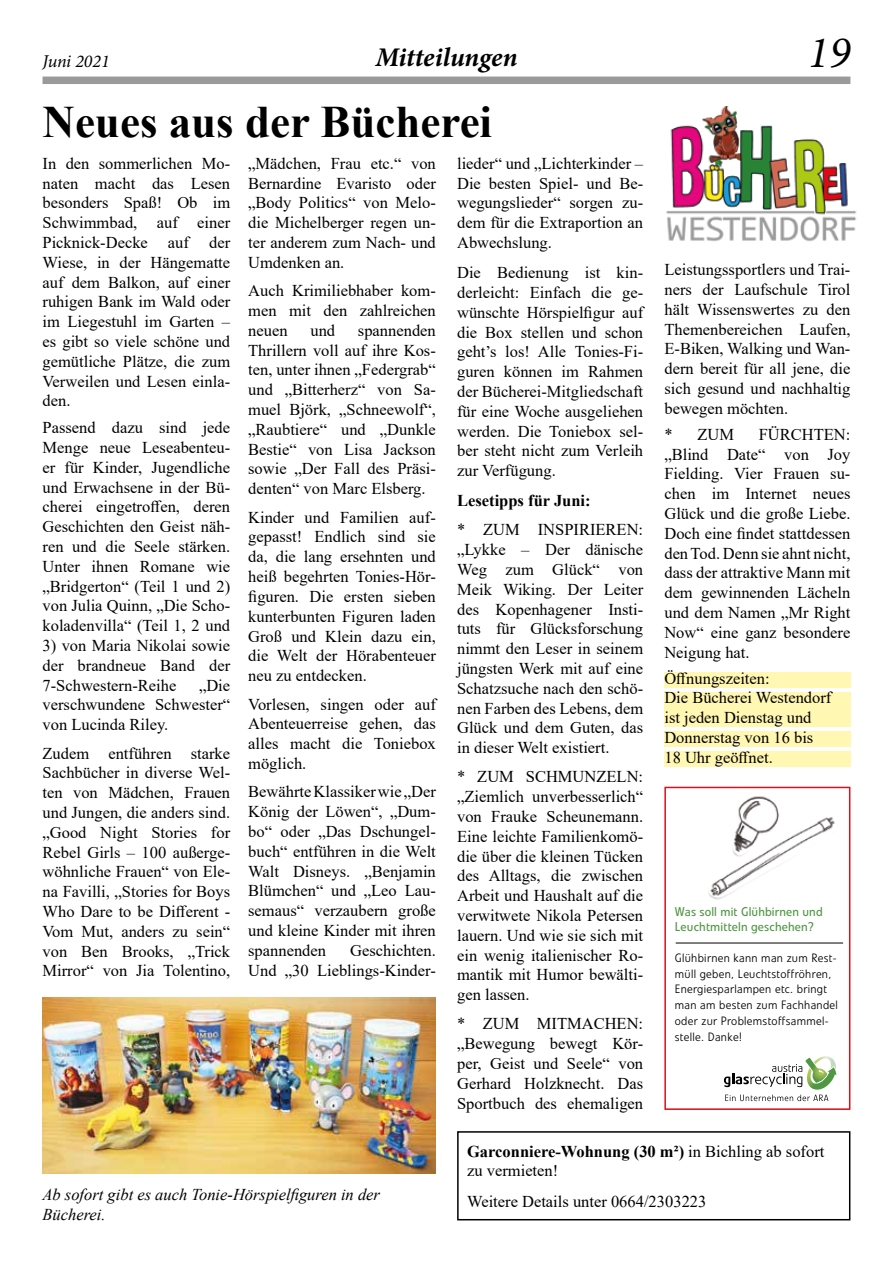
<style>
.page{position:relative;width:893px;height:1263px;background:#fff}
.page>*{position:absolute;margin:0;border:0;box-sizing:border-box;transform-origin:0 0}
.t1{font:700 45px "Times New Roman";color:#000}
.t2{font:italic 45px "Minion Pro";color:#000}
.t3{font:italic 700 27px "Minion Pro";letter-spacing:-.005em;color:#000}
.t4{font:italic 18px "Minion Pro";letter-spacing:-.005em;color:#000}
.t5{font:16.5px/19.8px "Times New Roman";color:#000;text-align:justify}
.t6{font:italic 16.5px/19.8px "Times New Roman";color:#000}
.t7{font:700 16.5px "Times New Roman";color:#000}
.t8{font:12.6px/15.1px "Veto LT Pro";letter-spacing:.01em;color:#509643}
.t9{font:300 12px/15.8px "Veto LT Pro";letter-spacing:.025em;color:#000}
.s1{font-weight:700}
</style>
<div class="page">
<div style="left:43px;top:77px;width:807px;height:7px;background:#9a9a9a"></div>
<img style="left:666px;top:106px;width:191px;height:136px">
<img style="left:43px;top:997px;width:393px;height:176px">
<div style="left:664px;top:672px;width:186px;height:15px;background:#fff7b2"></div>
<div style="left:664px;top:692px;width:186px;height:35px;background:#fff7b2"></div>
<div style="left:664px;top:731px;width:186px;height:15px;background:#fff7b2"></div>
<div style="left:664px;top:751px;width:186px;height:15px;background:#fff7b2"></div>
<img style="left:708px;top:796px;width:127px;height:104px">
<hr style="left:676px;top:943px;width:167px;height:1px;background:#000">
<svg style="left:724px;top:1056px;width:112px;height:45px"></svg>
<div style="left:664px;top:787px;width:186px;height:323px;border:2px solid #d8111a"></div>
<div style="left:457px;top:1131px;width:393px;height:89px;border:2px solid #000"></div>
<p class="t4" style="left:43px;top:49px;width:69px">Juni 2021</p>
<h2 class="t3" style="left:375px;top:39px;width:144px">Mitteilungen</h2>
<h1 class="t2" style="left:807px;top:22px;width:44px">19</h1>
<h1 class="t1" style="left:43px;top:89px;width:451px">Neues aus der Bücherei</h1>
<p class="t5" style="left:457px;top:153px;width:188px">lieder“ und „Lichterkinder – Die besten Spiel- und Be&shy;wegungslieder“ sorgen zu&shy;dem für die Extraportion an Abwechslung.</p>
<p class="t5" style="left:457px;top:262px;width:188px">Die Bedienung ist kin&shy;derleicht: Einfach die ge&shy;wünschte Hörspielfigur auf die Box stellen und schon geht’s los! Alle Tonies-Fi&shy;guren können im Rahmen der Bücherei-Mitgliedschaft für eine Woche ausgeliehen werden. Die Toniebox sel&shy;ber steht nicht zum Verleih zur Verfügung.</p>
<p class="t7" style="left:457px;top:489px;width:135px">Lesetipps für Juni:</p>
<p class="t5" style="left:457px;top:519px;width:188px">* ZUM INSPIRIEREN: „Lykke – Der dänische Weg zum Glück“ von Meik Wiking. Der Leiter des Kopenhagener Insti&shy;tuts für Glücksforschung nimmt den Leser in seinem jüngsten Werk mit auf eine Schatzsuche nach den schö&shy;nen Farben des Lebens, dem Glück und dem Guten, das in dieser Welt existiert.</p>
<p class="t5" style="left:457px;top:766px;width:188px">* ZUM SCHMUNZELN: „Ziemlich unverbesserlich“ von Frauke Scheunemann.<br>Eine leichte Familienkomö&shy;die über die kleinen Tücken des Alltags, die zwischen Arbeit und Haushalt auf die verwitwete Nikola Petersen lauern. Und wie sie sich mit ein wenig italienischer Ro&shy;mantik mit Humor bewälti&shy;gen lassen.</p>
<p class="t5" style="left:457px;top:1013px;width:188px">* ZUM MITMACHEN: „Bewegung bewegt Kör&shy;per, Geist und Seele“ von Gerhard Holzknecht. Das Sportbuch des ehemaligen</p>
<p class="t5" style="left:43px;top:153px;width:189px">In den sommerlichen Mo&shy;naten macht das Lesen besonders Spaß! Ob im Schwimmbad, auf einer Picknick-Decke auf der Wiese, in der Hängematte auf dem Balkon, auf einer ruhigen Bank im Wald oder im Liegestuhl im Garten – es gibt so viele schöne und gemütliche Plätze, die zum Verweilen und Lesen einla&shy;den.</p>
<p class="t5" style="left:43px;top:417px;width:189px">Passend dazu sind jede Menge neue Leseabenteu&shy;er für Kinder, Jugendliche und Erwachsene in der Bü&shy;cherei eingetroffen, deren Geschichten den Geist näh&shy;ren und die Seele stärken.<br>Unter ihnen Romane wie „Bridgerton“ (Teil 1 und 2) von Julia Quinn, „Die Scho&shy;koladenvilla“ (Teil 1, 2 und</p>
<p class="t5" style="left:43px;top:635px;width:189px">3) von Maria Nikolai sowie der brandneue Band der 7-Schwestern-Reihe</p>
<p class="t5" style="left:248px;top:153px;width:189px">„Mädchen, Frau etc.“ von Bernardine Evaristo oder „Body Politics“ von Melo&shy;die Michelberger regen un&shy;ter anderem zum Nach- und Umdenken an.</p>
<p class="t5" style="left:248px;top:280px;width:189px">Auch Krimiliebhaber kom&shy;men mit den zahlreichen neuen</p>
<p class="t5" style="left:248px;top:320px;width:189px;text-indent:110px">spannenden Thrillern voll auf ihre Kos&shy;ten, unter ihnen „Federgrab“ und „Bitterherz“ von Sa&shy;muel Björk, „Schneewolf“, „Raubtiere“ und „Dunkle Bestie“ von Lisa Jackson sowie „Der Fall des Präsi&shy;denten“ von Marc Elsberg.</p>
<p class="t5" style="left:248px;top:507px;width:189px">Kinder und Familien auf&shy;gepasst! Endlich sind sie da, die lang ersehnten und heiß begehrten Tonies-Hör&shy;figuren. Die ersten sieben kunterbunten Figuren laden Groß und Klein dazu ein, die Welt der Hörabenteuer neu zu entdecken.</p>
<p class="t5" style="left:248px;top:694px;width:189px">Vorlesen, singen oder auf Abenteuerreise gehen, das alles macht die Toniebox möglich.</p>
<p class="t5" style="left:248px;top:781px;width:189px">Bewährte Klassiker wie „Der König der Löwen“, „Dum&shy;bo“ oder „Das Dschungel&shy;buch“ entführen in die Welt Walt Disneys. „Benjamin Blümchen“ und „Leo Lau&shy;semaus“ verzaubern große und kleine Kinder mit ihren spannenden</p>
<p class="t5" style="left:310px;top:320px;width:26px">und</p>
<p class="t5" style="left:43px;top:675px;width:189px;text-indent:157px">„Die verschwundene Schwester“ von Lucinda Riley.</p>
<p class="t5" style="left:43px;top:743px;width:189px">Zudem entführen starke Sachbücher in diverse Wel&shy;ten von Mädchen, Frauen und Jungen, die anders sind. „Good Night Stories for Rebel Girls – 100 außerge&shy;wöhnliche Frauen“ von Ele&shy;na Favilli, „Stories for Boys Who Dare to be Different - Vom Mut, anders zu sein“ von Ben Brooks, „Trick Mirror“ von Jia Tolentino,</p>
<p class="t5" style="left:248px;top:940px;width:189px;text-align:right">Geschichten.<br>Und „30 Lieblings-Kinder-</p>
<p class="t5" style="left:664px;top:259px;width:188px">Leistungssportlers und Trai&shy;ners der Laufschule Tirol hält Wissenswertes zu den Themenbereichen Laufen, E-Biken, Walking und Wan&shy;dern bereit für all jene, die sich gesund und nachhaltig bewegen möchten.</p>
<p class="t5" style="left:664px;top:424px;width:71px">* ZUM</p>
<p class="t5" style="left:664px;top:424px;width:188px;text-indent:94px">FÜRCHTEN: „Blind Date“ von Joy Fielding. Vier Frauen su&shy;chen im Internet neues Glück und die große Liebe.<br>Doch eine findet stattdessen den Tod. Denn sie ahnt nicht, dass der attraktive Mann mit dem gewinnenden Lächeln und dem Namen „Mr Right Now“ eine ganz besondere Neigung hat.</p>
<p class="t5" style="left:664px;top:668px;width:168px;text-align:left">Öffnungszeiten:<br>Die Bücherei Westendorf ist jeden Dienstag und<br>Donnerstag von 16 bis<br>18 Uhr geöffnet.</p>
<p class="t8" style="left:675px;top:904px;width:149px">Was soll mit Glühbirnen und<br>Leuchtmitteln geschehen?</p>
<p class="t9" style="left:675px;top:950px;width:165px">Glühbirnen kann man zum Rest&shy;müll geben, Leuchtstoffröhren,<br>Energiesparlampen etc. bringt man am besten zum Fachhandel oder zur Problemstoffsammel&shy;stelle. Danke!</p>
<p class="t6" style="left:43px;top:1185px;width:339px">Ab sofort gibt es auch Tonie-Hörspielfiguren in der<br>Bücherei.</p>
<p class="t5" style="left:467px;top:1140px;width:359px"><span class="s1">Garconniere-Wohnung (30 m²)</span> in Bichling ab sofort zu vermieten!</p>
<p class="t5" style="left:467px;top:1190px;width:241px">Weitere Details unter 0664/2303223</p>
</div>
